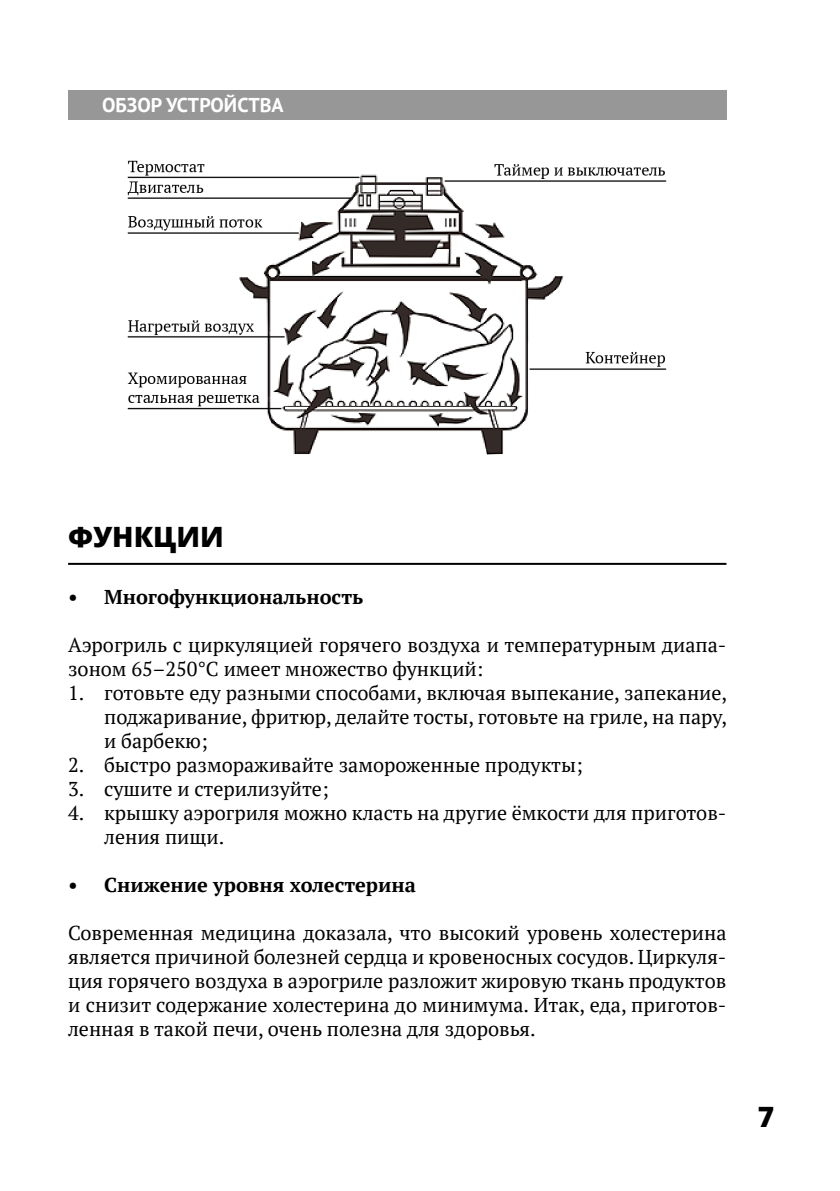
<style>
.page{position:relative;width:840px;height:1191px;background:#fff}
.page>*{position:absolute;margin:0;border:0;box-sizing:border-box;transform-origin:0 0}
.t1{font:800 28px "Open Sans";color:#000}
.t2{font:20px/24px "PT Serif";color:#000}
.t3{font:700 20px "PT Serif";color:#000}
.t4{font:700 20px "PT Sans";color:#fff}
</style>
<div class="page">
<div style="left:68px;top:91px;width:658px;height:29px;background:#979797"></div>
<img style="left:127px;top:160px;width:540px;height:294px">
<hr style="left:68px;top:563px;width:658px;height:2px;background:#000">
<p class="t4" style="left:102px;top:92px;width:183px">ОБЗОР УСТРОЙСТВА</p>
<p class="t1" style="left:68px;top:515px;width:157px">ФУНКЦИИ</p>
<p class="t3" style="left:68px;top:584px;width:296px">• Многофункциональность</p>
<p class="t2" style="left:68px;top:633px;width:659px">Аэрогриль с циркуляцией горячего воздуха и температурным диапа&shy;зоном 65–250°C имеет множество функций:</p>
<p class="t2" style="left:104px;top:681px;width:624px;text-align:justify;text-indent:-36px">1. готовьте еду разными способами, включая выпекание, запекание, поджаривание, фритюр, делайте тосты, готовьте на гриле, на пару, и барбекю;</p>
<p class="t2" style="left:68px;top:753px;width:516px">2. быстро размораживайте замороженные продукты;</p>
<p class="t2" style="left:68px;top:777px;width:262px">3. сушите и стерилизуйте;</p>
<p class="t2" style="left:104px;top:801px;width:623px;text-indent:-36px">4. крышку аэрогриля можно класть на другие ёмкости для приготов&shy;ления пищи.</p>
<p class="t3" style="left:68px;top:872px;width:349px">• Снижение уровня холестерина</p>
<p class="t2" style="left:68px;top:921px;width:659px;text-align:justify">Современная медицина доказала, что высокий уровень холестерина является причиной болезней сердца и кровеносных сосудов. Циркуля&shy;ция горячего воздуха в аэрогриле разложит жировую ткань продуктов и снизит содержание холестерина до минимума. Итак, еда, приготов&shy;ленная в такой печи, очень полезна для здоровья.</p>
<p class="t1" style="left:757px;top:1095px;width:18px">7</p>
</div>
